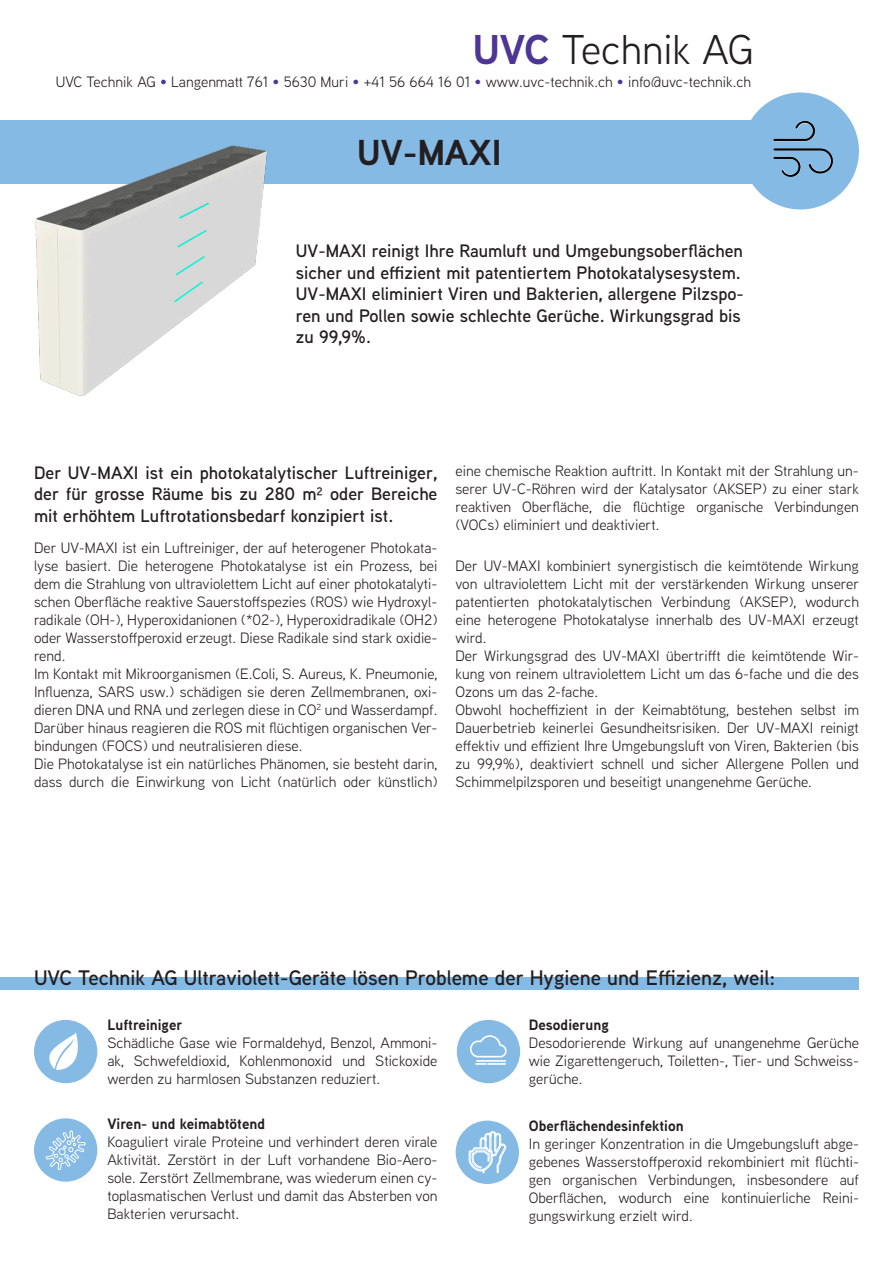
<style>
.page{position:relative;width:893px;height:1263px;background:#fff}
.page>*{position:absolute;margin:0;border:0;box-sizing:border-box;transform-origin:0 0}
.t1{font:41.55px "Aaux Next";color:#231f20}
.t2{font:700 36px "Aaux Next";color:#231f20}
.t3{font:600 21px "Aaux Next";color:#231f20}
.t4{font:600 18px/21.6px "Aaux Next";color:#231f20;text-align:justify}
.t5{font:15px/18px "Aaux Next";color:#231f20;text-align:justify}
.t6{font:700 15px "Aaux Next";color:#231f20}
.s1{font-weight:700;color:#4e3696}
.s2{color:#4e3696}
</style>
<div class="page">
<div style="left:0;top:120px;width:812px;height:63px;background:#85bae4"></div>
<div style="left:742px;top:93px;width:117px;height:116px;background:#85bae4;border-radius:50%"></div>
<img style="left:773px;top:121px;width:45px;height:29px">
<div style="left:0;top:977px;width:859px;height:13px;background:#85bae4"></div>
<div style="left:34px;top:1020px;width:63px;height:63px;background:#85bae4;border-radius:50%"></div>
<div style="left:457px;top:1020px;width:63px;height:63px;background:#85bae4;border-radius:50%"></div>
<div style="left:456px;top:1120px;width:63px;height:64px;background:#85bae4;border-radius:50%"></div>
<div style="left:34px;top:1118px;width:63px;height:64px;background:#85bae4;border-radius:50%"></div>
<svg style="left:46px;top:1131px;width:39px;height:39px"></svg>
<svg style="left:457px;top:1026px;width:63px;height:53px"></svg>
<svg style="left:49px;top:1032px;width:29px;height:38px"></svg>
<svg style="left:469px;top:1131px;width:37px;height:42px"></svg>
<img style="left:22px;top:145px;width:250px;height:251px">
<h1 class="t1" style="left:473px;top:22px;width:282px"><span class="s1">UVC</span> Technik AG</h1>
<p class="t5" style="left:56px;top:72px;width:697px">UVC Technik AG <span class="s2">•</span> Langenmatt 761 <span class="s2">•</span> 5630 Muri <span class="s2">•</span> +41 56 664 16 01 <span class="s2">•</span> www.uvc-technik.ch <span class="s2">•</span> info@uvc-technik.ch</p>
<h2 class="t2" style="left:357px;top:127px;width:146px">UV-MAXI</h2>
<p class="t4" style="left:296px;top:239px;width:449px;text-align:left">UV-MAXI reinigt Ihre Raumluft und Umgebungsoberflächen sicher und effizient mit patentiertem Photokatalysesystem.<br>UV-MAXI eliminiert Viren und Bakterien, allergene Pilzspo&shy;ren und Pollen sowie schlechte Gerüche. Wirkungsgrad bis zu 99,9%.</p>
<p class="t4" style="left:34px;top:461px;width:405px">Der UV-MAXI ist ein photokatalytischer Luftreiniger, der für grosse Räume bis zu 280 m² oder Bereiche mit erhöhtem Luftrotationsbedarf konzipiert ist.</p>
<p class="t5" style="left:34px;top:538px;width:405px;text-align:left">Der UV-MAXI ist ein Luftreiniger, der auf heterogener Photokata&shy;lyse basiert. Die heterogene Photokatalyse ist ein Prozess, bei dem die Strahlung von ultraviolettem Licht auf einer photokatalyti&shy;schen Oberfläche reaktive Sauerstoffspezies (ROS) wie Hydroxyl&shy;radikale (OH-), Hyperoxidanionen (*02-), Hyperoxidradikale (OH2) oder Wasserstoffperoxid erzeugt. Diese Radikale sind stark oxidie&shy;rend.<br>Im Kontakt mit Mikroorganismen (E.Coli, S. Aureus, K. Pneumonie, Influenza, SARS usw.) schädigen sie deren Zellmembranen, oxi&shy;dieren DNA und RNA und zerlegen diese in CO<sup>2</sup> und Wasserdampf.<br>Darüber hinaus reagieren die ROS mit flüchtigen organischen Ver&shy;bindungen (FOCS) und neutralisieren diese.<br>Die Photokatalyse ist ein natürliches Phänomen, sie besteht darin, dass durch die Einwirkung von Licht (natürlich oder künstlich)</p>
<p class="t5" style="left:455px;top:462px;width:405px">eine chemische Reaktion auftritt. In Kontakt mit der Strahlung un&shy;serer UV-C-Röhren wird der Katalysator (AKSEP) zu einer stark reaktiven Oberfläche, die flüchtige organische Verbindungen (VOCs) eliminiert und deaktiviert.</p>
<p class="t5" style="left:455px;top:556px;width:405px;text-align:left">Der UV-MAXI kombiniert synergistisch die keimtötende Wirkung von ultraviolettem Licht mit der verstärkenden Wirkung unserer patentierten photokatalytischen Verbindung (AKSEP), wodurch eine heterogene Photokatalyse innerhalb des UV-MAXI erzeugt wird.<br>Der Wirkungsgrad des UV-MAXI übertrifft die keimtötende Wir&shy;kung von reinem ultraviolettem Licht um das 6-fache und die des Ozons um das 2-fache.<br>Obwohl hocheffizient in der Keimabtötung, bestehen selbst im Dauerbetrieb keinerlei Gesundheitsrisiken. Der UV-MAXI reinigt effektiv und effizient Ihre Umgebungsluft von Viren, Bakterien (bis zu 99,9%), deaktiviert schnell und sicher Allergene Pollen und Schimmelpilzsporen und beseitigt unangenehme Gerüche.</p>
<h3 class="t3" style="left:34px;top:963px;width:743px">UVC Technik AG Ultraviolett-Geräte lösen Probleme der Hygiene und Effizienz, weil:</h3>
<p class="t6" style="left:107px;top:1014px;width:77px">Luftreiniger</p>
<p class="t5" style="left:107px;top:1033px;width:332px">Schädliche Gase wie Formaldehyd, Benzol, Ammoni&shy;ak, Schwefeldioxid, Kohlenmonoxid und Stickoxide werden zu harmlosen Substanzen reduziert.</p>
<p class="t6" style="left:529px;top:1014px;width:82px">Desodierung</p>
<p class="t5" style="left:529px;top:1033px;width:332px">Desodorierende Wirkung auf unangenehme Gerüche wie Zigarettengeruch, Toiletten-, Tier- und Schweiss&shy;gerüche.</p>
<p class="t6" style="left:107px;top:1113px;width:159px">Viren- und keimabtötend</p>
<p class="t5" style="left:107px;top:1132px;width:332px">Koaguliert virale Proteine und verhindert deren virale Aktivität. Zerstört in der Luft vorhandene Bio-Aero&shy;sole. Zerstört Zellmembrane, was wiederum einen cy&shy;toplasmatischen Verlust und damit das Absterben von Bakterien verursacht.</p>
<p class="t6" style="left:529px;top:1115px;width:156px">Oberflächendesinfektion</p>
<p class="t5" style="left:529px;top:1134px;width:332px">In geringer Konzentration in die Umgebungsluft abge&shy;gebenes Wasserstoffperoxid rekombiniert mit flüchti&shy;gen organischen Verbindungen, insbesondere auf Oberflächen, wodurch eine kontinuierliche Reini&shy;gungswirkung erzielt wird.</p>
</div>
